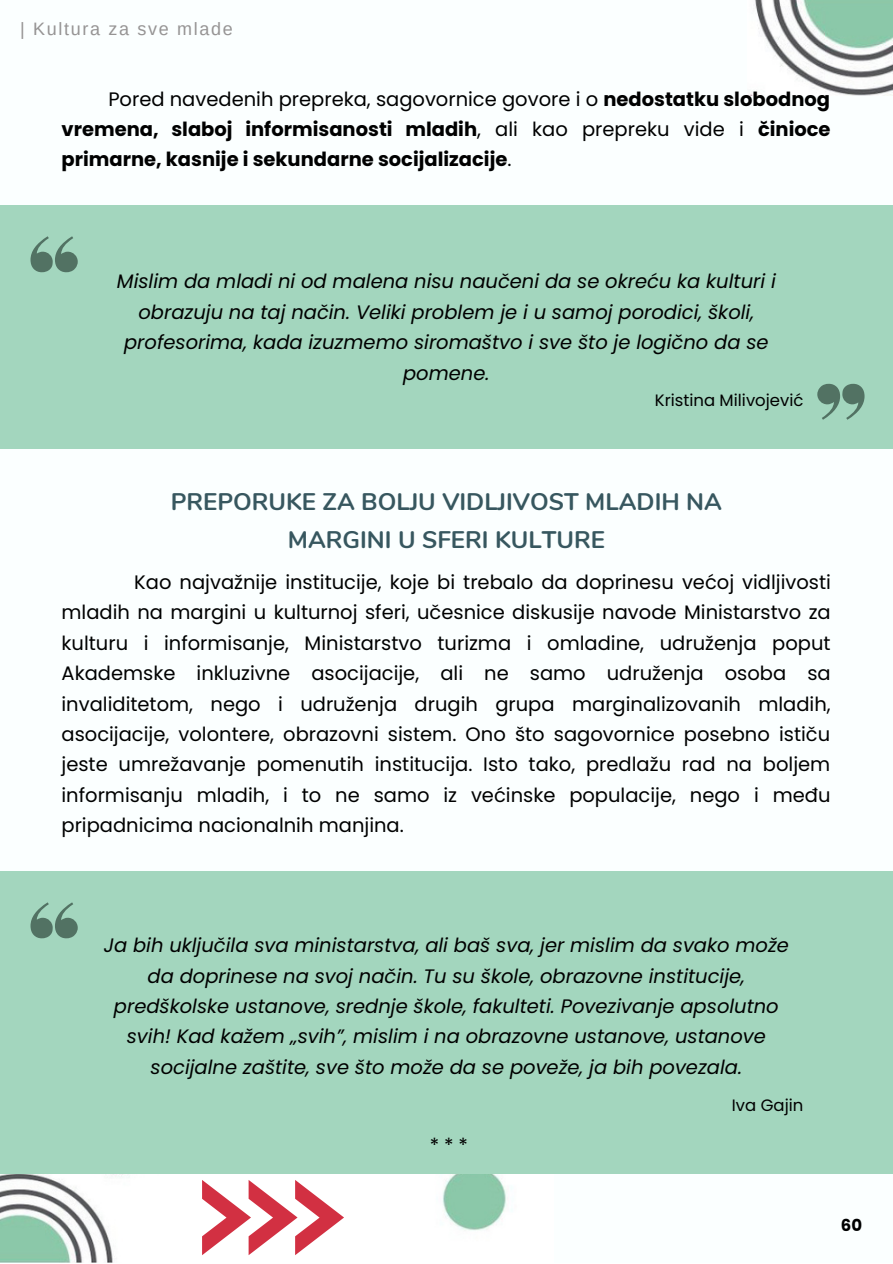
<style>
.page{position:relative;width:893px;height:1264px;background:#fff}
.page>*{position:absolute;margin:0;border:0;box-sizing:border-box;transform-origin:0 0}
.t1{font:700 24px/38.2px "Nunito";color:#37575f;text-align:center}
.t2{font:19.5px/30.3px "Poppins";color:#000;text-align:justify}
.t3{font:italic 19.5px/30.3px "Poppins";color:#000;text-align:center}
.t4{font:700 19.5px/30.3px "Poppins";color:#000;text-align:justify}
.t5{font:18px "Arimo";letter-spacing:.09em;color:#969494}
.t6{font:16.5px "Poppins";color:#000}
.t7{font:700 16.5px "Poppins";color:#000}
.s1{font-weight:400}
</style>
<div class="page">
<div style="left:0;top:0;width:892px;height:1262px;background:#fbffff"></div>
<img style="left:749px;top:0;width:143px;height:96px">
<div style="left:0;top:205px;width:892px;height:243px;background:#a3d6be"></div>
<svg style="left:817px;top:384px;width:47px;height:36px"></svg>
<svg style="left:30px;top:236px;width:48px;height:36px"></svg>
<img style="left:0;top:1173px;width:553px;height:89px">
<div style="left:166px;top:1170px;width:213px;height:92px;background:#fff"></div>
<div style="left:0;top:870px;width:892px;height:303px;background:#a3d6be"></div>
<svg style="left:30px;top:902px;width:48px;height:36px"></svg>
<svg style="left:202px;top:1180px;width:142px;height:75px"></svg>
<p class="t5" style="left:20px;top:18px;width:214px">| Kultura za sve mlade</p>
<p class="t4" style="left:61px;top:84px;width:770px;text-indent:47px"><span class="s1">Pored navedenih prepreka, sagovornice govore i o</span> nedostatku slobodnog vremena, slaboj informisanosti mladih<span class="s1">, ali kao prepreku vide i</span> činioce primarne, kasnije i sekundarne socijalizacije<span class="s1">.</span></p>
<p class="t3" style="left:117px;top:266px;width:660px">Mislim da mladi ni od malena nisu naučeni da se okreću ka kulturi i obrazuju na taj način. Veliki problem je i u samoj porodici, školi, profesorima, kada izuzmemo siromaštvo i sve što je logično da se pomene.</p>
<p class="t6" style="left:654px;top:388px;width:150px">Kristina Milivojević</p>
<p class="t1" style="left:171px;top:483px;width:552px">PREPORUKE ZA BOLJU VIDLJIVOST MLADIH NA<br>MARGINI U SFERI KULTURE</p>
<p class="t2" style="left:61px;top:567px;width:771px;text-indent:73px">Kao najvažnije institucije, koje bi trebalo da doprinesu većoj vidljivosti mladih na margini u kulturnoj sferi, učesnice diskusije navode Ministarstvo za kulturu i informisanje, Ministarstvo turizma i omladine, udruženja poput Akademske inkluzivne asocijacije, ali ne samo udruženja osoba sa invaliditetom, nego i udruženja drugih grupa marginalizovanih mladih, asocijacije, volontere, obrazovni sistem. Ono što sagovornice posebno ističu jeste umrežavanje pomenutih institucija. Isto tako, predlažu rad na boljem informisanju mladih, i to ne samo iz većinske populacije, nego i među pripadnicima nacionalnih manjina.</p>
<p class="t3" style="left:104px;top:930px;width:686px">Ja bih uključila sva ministarstva, ali baš sva, jer mislim da svako može da doprinese na svoj način. Tu su škole, obrazovne institucije, predškolske ustanove, srednje škole, fakulteti. Povezivanje apsolutno svih! Kad kažem „svih”, mislim i na obrazovne ustanove, ustanove socijalne zaštite, sve što može da se poveže, ja bih povezala.</p>
<p class="t2" style="left:429px;top:1130px;width:40px">***</p>
<p class="t6" style="left:731px;top:1094px;width:73px">Iva Gajin</p>
<p class="t7" style="left:840px;top:1213px;width:23px">60</p>
</div>
